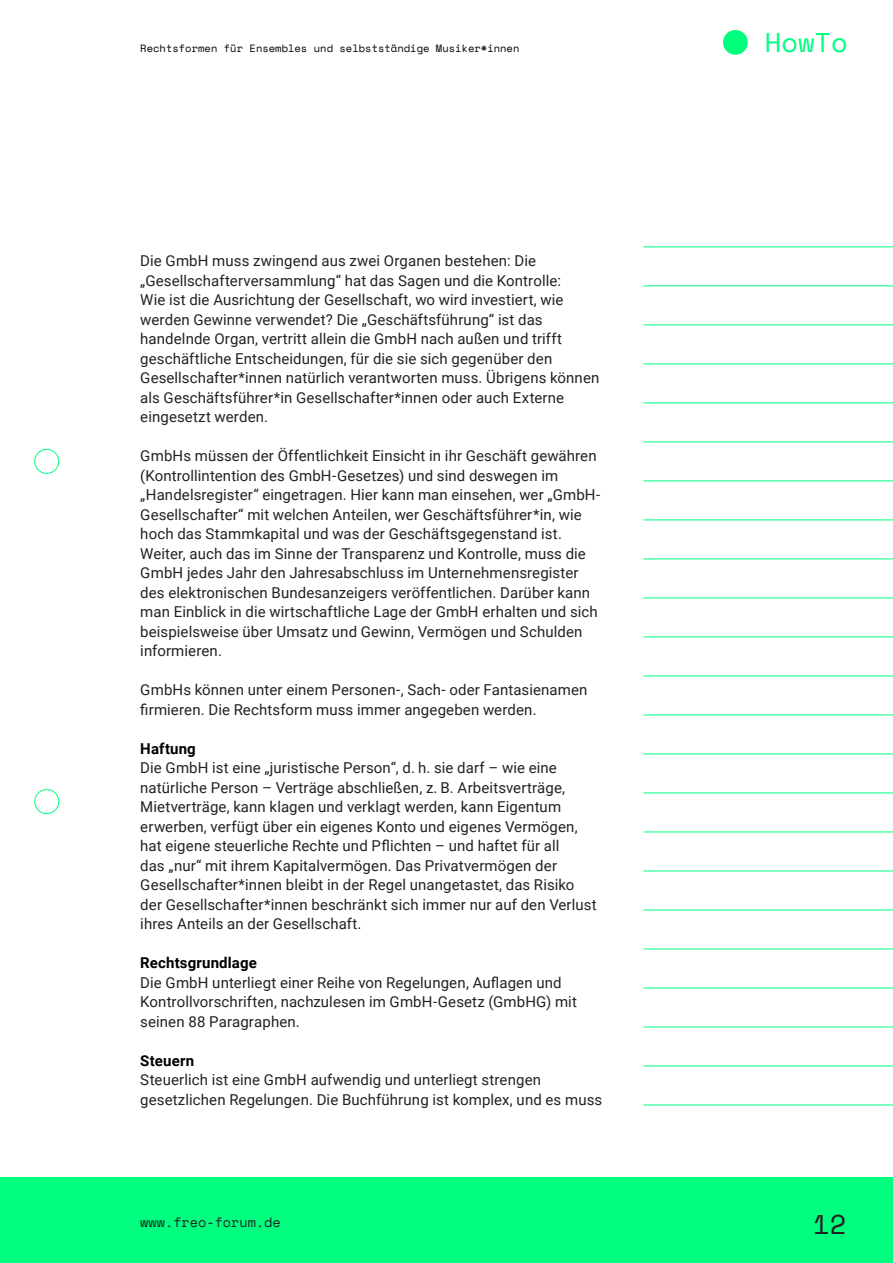
<style>
.page{position:relative;width:893px;height:1263px;background:#fff}
.page>*{position:absolute;margin:0;border:0;box-sizing:border-box;transform-origin:0 0}
.t1{font:27px "Space Mono";color:#00ff7f}
.t2{font:27px "Space Mono";color:#222}
.t3{font:15px/19.5px "Roboto";letter-spacing:.005em;color:#222}
.t4{font:700 15px "Roboto";letter-spacing:.01em;color:#000}
.t5{font:13.5px "Space Mono";color:#222}
.t6{font:10.5px "Space Mono";color:#000}
</style>
<div class="page">
<div style="left:0;top:1177px;width:893px;height:86px;background:#00ff7f"></div>
<div style="left:34px;top:449px;width:25px;height:25px;border:1px solid #00ff7f;border-radius:50%"></div>
<div style="left:34px;top:789px;width:25px;height:25px;border:1px solid #00ff7f;border-radius:50%"></div>
<hr style="left:643px;top:246px;width:250px;height:1px;background:#00ff7f">
<hr style="left:643px;top:285px;width:250px;height:1px;background:#00ff7f">
<hr style="left:643px;top:324px;width:250px;height:1px;background:#00ff7f">
<hr style="left:643px;top:363px;width:250px;height:1px;background:#00ff7f">
<hr style="left:643px;top:402px;width:250px;height:1px;background:#00ff7f">
<hr style="left:643px;top:441px;width:250px;height:1px;background:#00ff7f">
<hr style="left:643px;top:480px;width:250px;height:1px;background:#00ff7f">
<hr style="left:643px;top:519px;width:250px;height:1px;background:#00ff7f">
<hr style="left:643px;top:558px;width:250px;height:1px;background:#00ff7f">
<hr style="left:643px;top:597px;width:250px;height:1px;background:#00ff7f">
<hr style="left:643px;top:636px;width:250px;height:1px;background:#00ff7f">
<hr style="left:643px;top:675px;width:250px;height:1px;background:#00ff7f">
<hr style="left:643px;top:714px;width:250px;height:1px;background:#00ff7f">
<hr style="left:643px;top:753px;width:250px;height:1px;background:#00ff7f">
<hr style="left:643px;top:792px;width:250px;height:1px;background:#00ff7f">
<hr style="left:643px;top:831px;width:250px;height:1px;background:#00ff7f">
<hr style="left:643px;top:870px;width:250px;height:1px;background:#00ff7f">
<hr style="left:643px;top:909px;width:250px;height:1px;background:#00ff7f">
<hr style="left:643px;top:948px;width:250px;height:1px;background:#00ff7f">
<hr style="left:643px;top:987px;width:250px;height:1px;background:#00ff7f">
<hr style="left:643px;top:1026px;width:250px;height:1px;background:#00ff7f">
<hr style="left:643px;top:1065px;width:250px;height:1px;background:#00ff7f">
<hr style="left:643px;top:1104px;width:250px;height:1px;background:#00ff7f">
<div style="left:723px;top:30px;width:25px;height:25px;background:#00ff7f;border-radius:50%"></div>
<p class="t6" style="left:140px;top:40px;width:381px">Rechtsformen für Ensembles und selbstständige Musiker*innen</p>
<h1 class="t1" style="left:765px;top:22px;width:84px">HowTo</h1>
<p class="t3" style="left:140px;top:251px;width:461px">Die GmbH muss zwingend aus zwei Organen bestehen: Die „Gesellschafterversammlung“ hat das Sagen und die Kontrolle:<br>Wie ist die Ausrichtung der Gesellschaft, wo wird investiert, wie werden Gewinne verwendet? Die „Geschäftsführung“ ist das handelnde Organ, vertritt allein die GmbH nach außen und trifft geschäftliche Entscheidungen, für die sie sich gegenüber den Gesellschafter*innen natürlich verantworten muss. Übrigens können als Geschäftsführer*in Gesellschafter*innen oder auch Externe eingesetzt werden.</p>
<p class="t3" style="left:140px;top:446px;width:461px">GmbHs müssen der Öffentlichkeit Einsicht in ihr Geschäft gewähren (Kontrollintention des GmbH-Gesetzes) und sind deswegen im „Handelsregister“ eingetragen. Hier kann man einsehen, wer „GmbH-Gesellschafter“ mit welchen Anteilen, wer Geschäftsführer*in, wie hoch das Stammkapital und was der Geschäftsgegenstand ist.<br>Weiter, auch das im Sinne der Transparenz und Kontrolle, muss die GmbH jedes Jahr den Jahresabschluss im Unternehmensregister des elektronischen Bundesanzeigers veröffentlichen. Darüber kann man Einblick in die wirtschaftliche Lage der GmbH erhalten und sich beispielsweise über Umsatz und Gewinn, Vermögen und Schulden informieren.</p>
<p class="t3" style="left:140px;top:680px;width:449px">GmbHs können unter einem Personen-, Sach- oder Fantasienamen firmieren. Die Rechtsform muss immer angegeben werden.</p>
<p class="t4" style="left:140px;top:738px;width:57px">Haftung</p>
<p class="t3" style="left:140px;top:758px;width:458px">Die GmbH ist eine „juristische Person“, d. h. sie darf – wie eine natürliche Person – Verträge abschließen, z. B. Arbeitsverträge, Mietverträge, kann klagen und verklagt werden, kann Eigentum erwerben, verfügt über ein eigenes Konto und eigenes Vermögen, hat eigene steuerliche Rechte und Pflichten – und haftet für all<br>das „nur“ mit ihrem Kapitalvermögen. Das Privatvermögen der Gesellschafter*innen bleibt in der Regel unangetastet, das Risiko der Gesellschafter*innen beschränkt sich immer nur auf den Verlust ihres Anteils an der Gesellschaft.</p>
<p class="t4" style="left:140px;top:953px;width:118px">Rechtsgrundlage</p>
<p class="t3" style="left:140px;top:972px;width:438px">Die GmbH unterliegt einer Reihe von Regelungen, Auflagen und<br>Kontrollvorschriften, nachzulesen im GmbH-Gesetz (GmbHG) mit seinen 88 Paragraphen.</p>
<p class="t4" style="left:140px;top:1050px;width:55px">Steuern</p>
<p class="t3" style="left:140px;top:1070px;width:463px">Steuerlich ist eine GmbH aufwendig und unterliegt strengen gesetzlichen Regelungen. Die Buchführung ist komplex, und es muss</p>
<p class="t5" style="left:140px;top:1212px;width:142px">www.freo-forum.de</p>
<h1 class="t2" style="left:813px;top:1205px;width:35px">12</h1>
</div>
